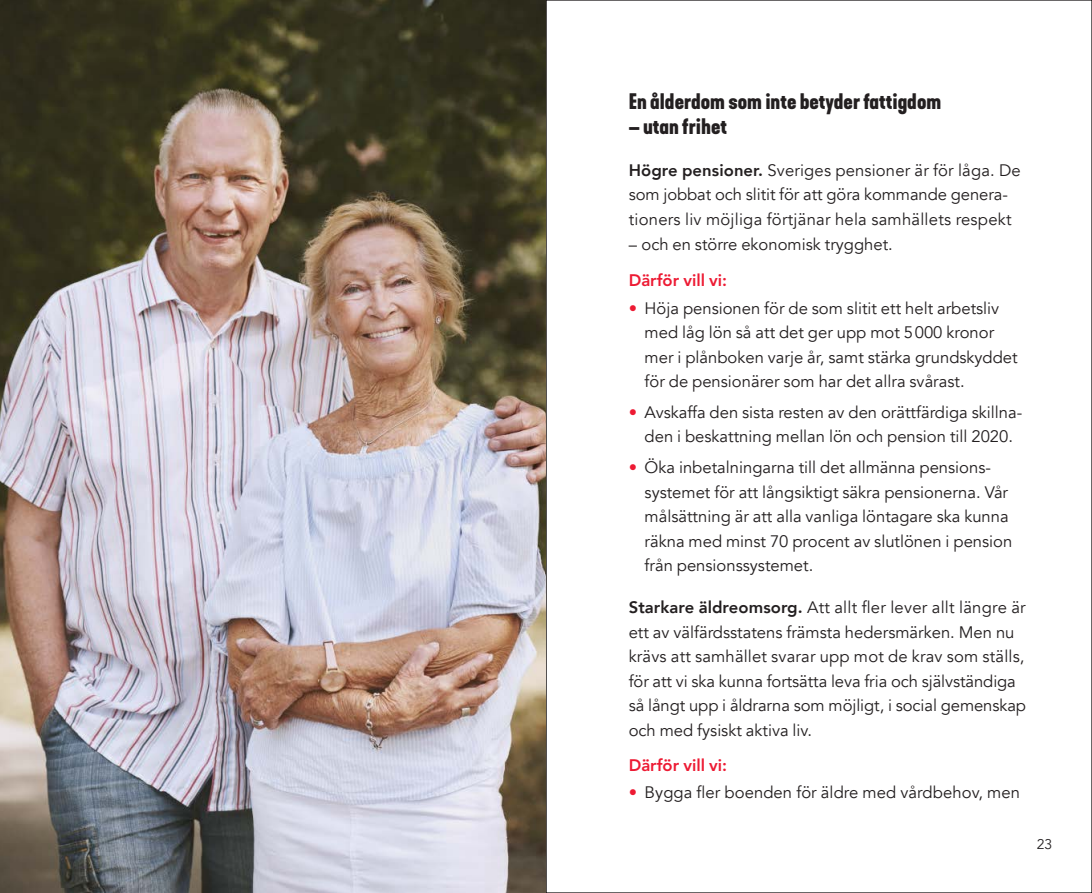
<style>
.page{position:relative;width:1092px;height:893px;background:#fff}
.page>*{position:absolute;margin:0;border:0;box-sizing:border-box;transform-origin:0 0}
.t1{font:700 21px "Kapra Neue Custom";color:#231f20}
.t2{font:16.62px/24.5px "Avenir";color:#231f20}
.t3{font:800 16.62px "Avenir LT Pro";color:#ed1a33}
.t4{font:14px "Avenir";color:#231f20}
.s1{font-weight:800}
.s2{color:#ed1a33}
</style>
<div class="page">
<img style="left:0;top:0;width:546px;height:893px">
<p class="t1" style="left:628px;top:87px;width:314px">En ålderdom som inte betyder fattigdom</p>
<p class="t1" style="left:628px;top:113px;width:100px">– utan frihet</p>
<p class="t2" style="left:628px;top:158px;width:393px"><span class="s1">Högre pensioner.</span> Sveriges pensioner är för låga. De som jobbat och slitit för att göra kommande genera&shy;tioners liv möjliga förtjänar hela samhällets respekt</p>
<p class="t2" style="left:628px;top:232px;width:265px">– och en större ekonomisk trygghet.</p>
<p class="t3" style="left:628px;top:271px;width:100px">Därför vill vi:</p>
<p class="t2" style="left:644px;top:296px;width:374px;text-indent:-16px"><span class="s2">•</span> Höja pensionen för de som slitit ett helt arbetsliv med låg lön så att det ger upp mot 5000 kronor mer i plånboken varje år, samt stärka grundskyddet för de pensionärer som har det allra svårast.</p>
<p class="t2" style="left:628px;top:400px;width:395px;text-align:center"><span class="s2">•</span> Avskaffa den sista resten av den orättfärdiga skillna&shy;den i beskattning mellan lön och pension till 2020.</p>
<p class="t2" style="left:644px;top:455px;width:369px;text-indent:-16px"><span class="s2">•</span> Öka inbetalningarna till det allmänna pensions&shy;systemet för att långsiktigt säkra pensionerna. Vår målsättning är att alla vanliga löntagare ska kunna räkna med minst 70 procent av slutlönen i pension från pensionssystemet.</p>
<p class="t2" style="left:628px;top:595px;width:399px"><span class="s1">Starkare äldreomsorg.</span> Att allt fler lever allt längre är ett av välfärdsstatens främsta hedersmärken. Men nu krävs att samhället svarar upp mot de krav som ställs, för att vi ska kunna fortsätta leva fria och självständiga så långt upp i åldrarna som möjligt, i social gemenskap och med fysiskt aktiva liv.</p>
<p class="t3" style="left:628px;top:755px;width:100px">Därför vill vi:</p>
<p class="t2" style="left:628px;top:780px;width:393px"><span class="s2">•</span> Bygga fler boenden för äldre med vårdbehov, men</p>
<p class="t4" style="left:1036px;top:835px;width:17px">23</p>
</div>
